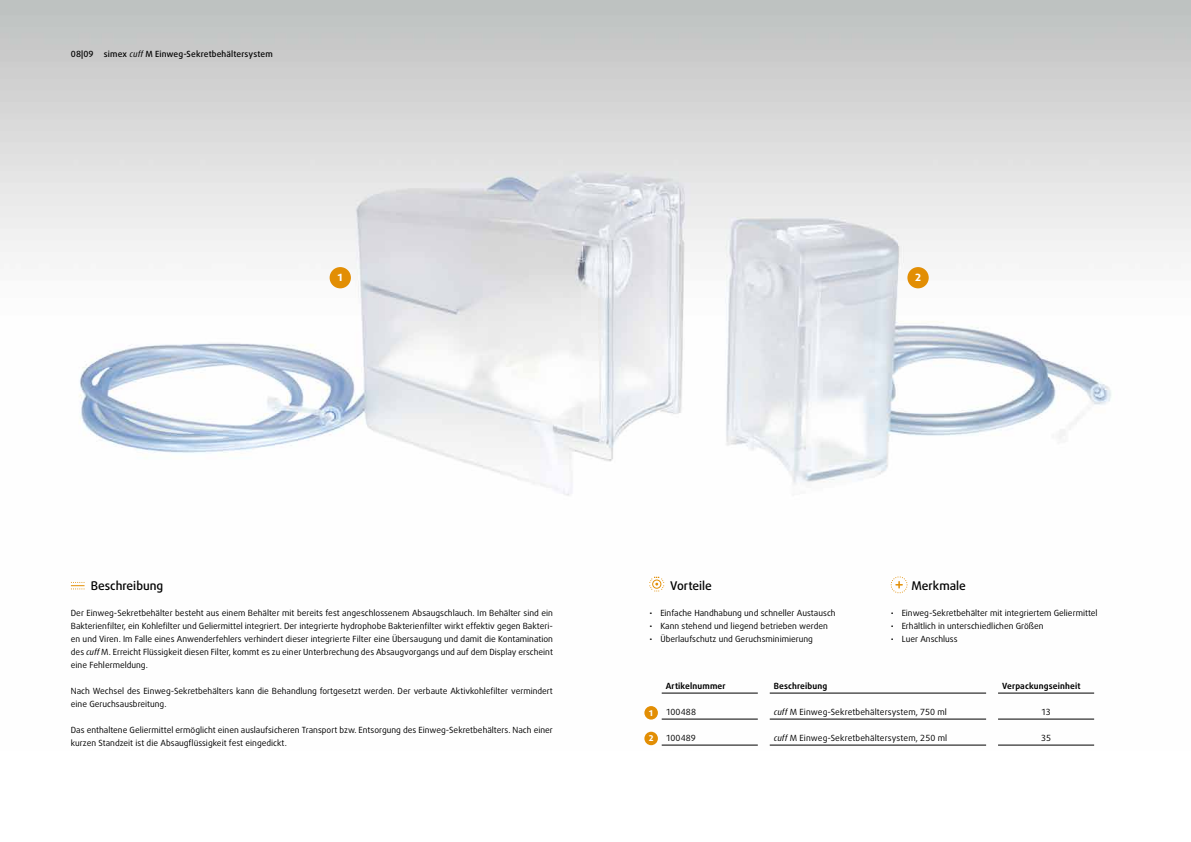
<style>
.page{position:relative;width:1191px;height:842px;background:#fff}
.page>*{position:absolute;margin:0;border:0;box-sizing:border-box;transform-origin:0 0}
.t1{font:500 12px "Daxline Pro";color:#000}
.t2{font:800 10px "Daxline Pro";color:#fff}
.t3{font:8.5px/13px "Daxline Pro";color:#000}
.t4{font:700 8.5px "Daxline Pro";letter-spacing:.015em;color:#000}
.t5{font:500 8.5px "Daxline Pro";letter-spacing:.015em;color:#000}
.t6{font:800 8px "Daxline Pro";color:#fff}
.s1{font-family:"Dax";font-weight:400;font-style:italic}
.s2{font-family:"Dax";font-style:italic}
</style>
<div class="page">
<img style="left:0;top:0;width:1191px;height:746px">
<svg style="left:71px;top:582px;width:14px;height:7px"></svg>
<svg style="left:649px;top:577px;width:15px;height:14px"></svg>
<div style="left:329px;top:267px;width:22px;height:21px;background:#e28e04;border-radius:50%"></div>
<div style="left:907px;top:267px;width:21px;height:21px;background:#e28e04;border-radius:50%"></div>
<div style="left:644px;top:706px;width:14px;height:13px;background:#e28e04;border-radius:50%"></div>
<hr style="left:661px;top:693px;width:97px;height:1px;background:#000">
<hr style="left:769px;top:693px;width:217px;height:1px;background:#000">
<hr style="left:998px;top:693px;width:96px;height:1px;background:#000">
<hr style="left:661px;top:719px;width:97px;height:1px;background:#000">
<hr style="left:769px;top:719px;width:217px;height:1px;background:#000">
<hr style="left:998px;top:719px;width:96px;height:1px;background:#000">
<hr style="left:661px;top:745px;width:97px;height:1px;background:#000">
<hr style="left:769px;top:745px;width:217px;height:1px;background:#000">
<hr style="left:998px;top:745px;width:96px;height:1px;background:#000">
<div style="left:644px;top:732px;width:14px;height:13px;background:#e28e04;border-radius:50%"></div>
<svg style="left:890px;top:576px;width:17px;height:17px"></svg>
<p class="t5" style="left:71px;top:48px;width:203px">08|09 simex <span class="s1">cuff</span> M Einweg-Sekretbehältersystem</p>
<p class="t2" style="left:338px;top:271px;width:6px">1</p>
<p class="t2" style="left:915px;top:271px;width:7px">2</p>
<h1 class="t1" style="left:91px;top:577px;width:74px">Beschreibung</h1>
<p class="t3" style="left:71px;top:606px;width:483px;text-align:justify">Der Einweg-Sekretbehälter besteht aus einem Behälter mit bereits fest angeschlossenem Absaugschlauch. Im Behälter sind ein Bakterienfilter, ein Kohlefilter und Geliermittel integriert. Der integrierte hydrophobe Bakterienfilter wirkt effektiv gegen Bakteri&shy;en und Viren. Im Falle eines Anwenderfehlers verhindert dieser integrierte Filter eine Übersaugung und damit die Kontamination des <span class="s2">cuff</span> M. Erreicht Flüssigkeit diesen Filter, kommt es zu einer Unterbrechung des Absaugvorgangs und auf dem Display erscheint eine Fehlermeldung.</p>
<p class="t3" style="left:71px;top:684px;width:483px">Nach Wechsel des Einweg-Sekretbehälters kann die Behandlung fortgesetzt werden. Der verbaute Aktivkohlefilter vermindert eine Geruchsausbreitung.</p>
<p class="t3" style="left:71px;top:723px;width:483px">Das enthaltene Geliermittel ermöglicht einen auslaufsicheren Transport bzw. Entsorgung des Einweg-Sekretbehälters. Nach einer kurzen Standzeit ist die Absaugflüssigkeit fest eingedickt.</p>
<h1 class="t1" style="left:670px;top:577px;width:43px">Vorteile</h1>
<p class="t3" style="left:649px;top:606px;width:188px">• Einfache Handhabung und schneller Austausch</p>
<p class="t3" style="left:649px;top:619px;width:180px">• Kann stehend und liegend betrieben werden</p>
<p class="t3" style="left:649px;top:632px;width:165px">• Überlaufschutz und Geruchsminimierung</p>
<h1 class="t1" style="left:911px;top:577px;width:56px">Merkmale</h1>
<p class="t3" style="left:890px;top:606px;width:208px">• Einweg-Sekretbehälter mit integriertem Geliermittel</p>
<p class="t3" style="left:890px;top:619px;width:155px">• Erhältlich in unterschiedlichen Größen</p>
<p class="t3" style="left:890px;top:632px;width:68px">• Luer Anschluss</p>
<p class="t6" style="left:649px;top:707px;width:5px">1</p>
<p class="t4" style="left:665px;top:680px;width:62px">Artikelnummer</p>
<p class="t4" style="left:773px;top:680px;width:55px">Beschreibung</p>
<p class="t4" style="left:1002px;top:680px;width:80px">Verpackungseinheit</p>
<p class="t3" style="left:665px;top:706px;width:32px">100488</p>
<p class="t3" style="left:773px;top:706px;width:175px"><span class="s2">cuff</span> M Einweg-Sekretbehältersystem, 750 ml</p>
<p class="t3" style="left:1041px;top:706px;width:11px">13</p>
<p class="t6" style="left:649px;top:733px;width:6px">2</p>
<p class="t3" style="left:665px;top:732px;width:32px">100489</p>
<p class="t3" style="left:773px;top:732px;width:175px"><span class="s2">cuff</span> M Einweg-Sekretbehältersystem, 250 ml</p>
<p class="t3" style="left:1041px;top:732px;width:11px">35</p>
</div>
